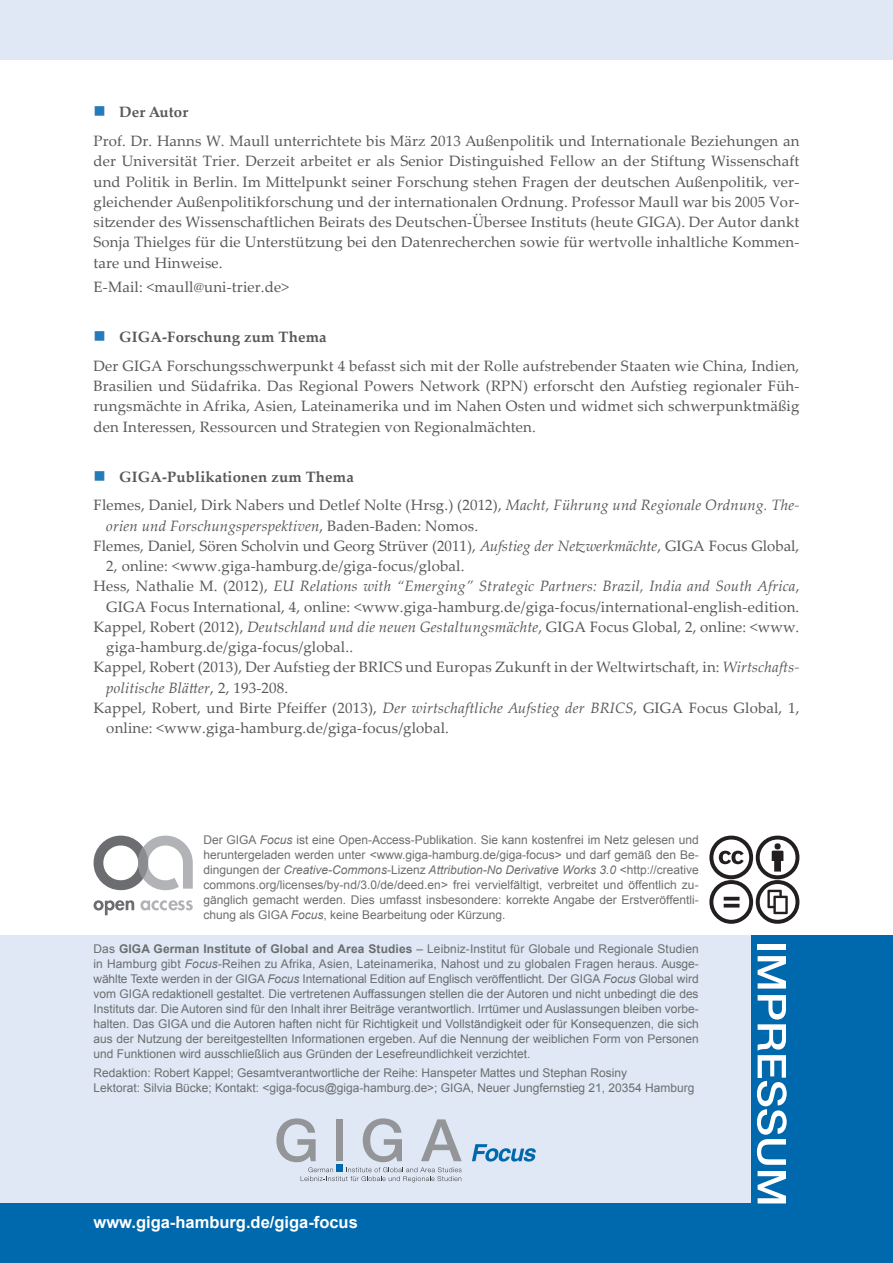
<style>
.page{position:relative;width:893px;height:1263px;background:#fff}
.page>*{position:absolute;margin:0;border:0;box-sizing:border-box;transform-origin:0 0}
.t1{font:700 16.5px "Arial";color:#fff}
.t2{font:15px/20.2px "Palatino Linotype";letter-spacing:.01em;color:#57585a;text-align:justify}
.t3{font:italic 15px "Palatino Linotype";letter-spacing:.01em;color:#57585a}
.t4{font:700 15px "Palatino Linotype";letter-spacing:.01em;color:#57585a}
.t5{font:12px/15px "Arial";color:#6c6d70;text-align:justify}
.s1{font-weight:700}
.s2{font-style:italic}
.s3{font-style:normal}
</style>
<div class="page">
<div style="left:0;top:935px;width:893px;height:328px;background:#dfe8f4"></div>
<div style="left:752px;top:935px;width:141px;height:328px;background:#0068ac"></div>
<div style="left:0;top:1203px;width:753px;height:60px;background:#0068ac"></div>
<div style="left:0;top:0;width:893px;height:60px;background:#dfe8f4"></div>
<div style="left:758px;top:944px;width:28px;height:5px;background:#fff"></div>
<svg style="left:758px;top:956px;width:28px;height:32px"></svg>
<svg style="left:757px;top:995px;width:30px;height:170px"></svg>
<svg style="left:758px;top:1171px;width:28px;height:32px"></svg>
<svg style="left:276px;top:1118px;width:186px;height:64px"></svg>
<div style="left:336px;top:1165px;width:7px;height:7px;background:#0068ac"></div>
<svg style="left:472px;top:1144px;width:64px;height:17px"></svg>
<svg style="left:709px;top:836px;width:90px;height:88px"></svg>
<svg style="left:94px;top:836px;width:99px;height:54px"></svg>
<svg style="left:94px;top:900px;width:40px;height:15px"></svg>
<svg style="left:140px;top:900px;width:53px;height:10px"></svg>
<p class="t4" style="left:119px;top:102px;width:71px">Der Autor</p>
<p class="t2" style="left:94px;top:130px;width:707px">Prof. Dr. Hanns W. Maull unterrichtete bis März 2013 Außenpolitik und Internationale Beziehungen an der Universität Trier. Derzeit arbeitet er als Senior Distinguished Fellow an der Stiftung Wissenschaft und Politik in Berlin. Im Mittelpunkt seiner Forschung stehen Fragen der deutschen Außenpolitik, ver&shy;gleichender Außenpolitikforschung und der internationalen Ordnung. Professor Maull war bis 2005 Vor&shy;sitzender des Wissenschaftlichen Beirats des Deutschen-Übersee Instituts (heute GIGA). Der Autor dankt Sonja Thielges für die Unterstützung bei den Datenrecherchen sowie für wertvolle inhaltliche Kommen&shy;tare und Hinweise.</p>
<p class="t2" style="left:94px;top:276px;width:197px">E-Mail: &lt;maull@uni-trier.de&gt;</p>
<p class="t4" style="left:119px;top:326px;width:209px">GIGA-Forschung zum Thema</p>
<p class="t2" style="left:94px;top:355px;width:707px">Der GIGA Forschungsschwerpunkt 4 befasst sich mit der Rolle aufstrebender Staaten wie China, Indien, Brasilien und Südafrika. Das Regional Powers Network (RPN) erforscht den Aufstieg regionaler Füh&shy;rungsmächte in Afrika, Asien, Lateinamerika und im Nahen Osten und widmet sich schwerpunktmäßig den Interessen, Ressourcen und Strategien von Regionalmächten.</p>
<p class="t2" style="left:94px;top:461px;width:707px;line-height:28.8px;text-indent:26px"><span class="s1">GIGA-Publikationen zum Thema<br></span>Flemes, Daniel, Dirk Nabers und Detlef Nolte (Hrsg.) (2012), <span class="s2">Macht, Führung und Regionale Ordnung. The-</span></p>
<p class="t3" style="left:106px;top:515px;width:373px">orien und Forschungsperspektiven<span class="s3">, Baden-Baden: Nomos.</span></p>
<p class="t2" style="left:94px;top:535px;width:707px">Flemes, Daniel, Sören Scholvin und Georg Strüver (2011), <span class="s2">Aufstieg der Netzwerkmächte</span>, GIGA Focus Global,</p>
<p class="t2" style="left:106px;top:555px;width:360px">2, online: &lt;www.giga-hamburg.de/giga-focus/global.</p>
<p class="t3" style="left:94px;top:576px;width:707px"><span class="s3">Hess, Nathalie M. (2012),</span> EU Relations with “Emerging” Strategic Partners: Brazil, India and South Africa<span class="s3">,</span></p>
<p class="t2" style="left:106px;top:596px;width:695px">GIGA Focus International, 4, online: &lt;www.giga-hamburg.de/giga-focus/international-english-edition.</p>
<p class="t2" style="left:94px;top:616px;width:707px">Kappel, Robert (2012), <span class="s2">Deutschland und die neuen Gestaltungsmächte</span>, GIGA Focus Global, 2, online: &lt;www.</p>
<p class="t2" style="left:106px;top:636px;width:248px">giga-hamburg.de/giga-focus/global..</p>
<p class="t2" style="left:94px;top:657px;width:707px">Kappel, Robert (2013), Der Aufstieg der BRICS und Europas Zukunft in der Weltwirtschaft, in: <span class="s2">Wirtschafts-</span></p>
<p class="t3" style="left:106px;top:677px;width:184px">politische Blätter<span class="s3">, 2, 193-208.</span></p>
<p class="t2" style="left:94px;top:697px;width:707px">Kappel, Robert, und Birte Pfeiffer (2013), <span class="s2">Der wirtschaftliche Aufstieg der BRICS</span>, GIGA Focus Global, 1,</p>
<p class="t2" style="left:106px;top:717px;width:344px">online: &lt;www.giga-hamburg.de/giga-focus/global.</p>
<p class="t5" style="left:203px;top:833px;width:497px">Der GIGA <span class="s2">Focus</span> ist eine Open-Access-Publikation. Sie kann kostenfrei im Netz gelesen und heruntergeladen werden unter &lt;www.giga-hamburg.de/giga-focus&gt; und darf gemäß den Be&shy;dingungen der <span class="s2">Creative-Commons</span>-Lizenz <span class="s2">Attribution-No Derivative Works 3.0</span> &lt;http://creative commons.org/licenses/by-nd/3.0/de/deed.en&gt; frei vervielfältigt, verbreitet und öffentlich zu&shy;gänglich gemacht werden. Dies umfasst insbesondere: korrekte Angabe der Erstveröffentli&shy;chung als GIGA <span class="s2">Focus</span>, keine Bearbeitung oder Kürzung.</p>
<p class="t5" style="left:94px;top:941px;width:607px">Das <span class="s1">GIGA German Institute of Global and Area Studies</span> – Leibniz-Institut für Globale und Regionale Studien in Hamburg gibt <span class="s2">Focus</span>-Reihen zu Afrika, Asien, Lateinamerika, Nahost und zu globalen Fragen heraus. Ausge&shy;wählte Texte werden in der GIGA <span class="s2">Focus</span> International Edition auf Englisch veröffentlicht. Der GIGA <span class="s2">Focus</span> Global wird vom GIGA redaktionell gestaltet. Die vertretenen Auffassungen stellen die der Autoren und nicht unbedingt die des Instituts dar. Die Autoren sind für den Inhalt ihrer Beiträge verantwortlich. Irrtümer und Auslassungen bleiben vorbe&shy;halten. Das GIGA und die Autoren haften nicht für Richtigkeit und Vollständigkeit oder für Konsequenzen, die sich aus der Nutzung der bereitgestellten Informationen ergeben. Auf die Nennung der weiblichen Form von Personen und Funktionen wird ausschließlich aus Gründen der Lesefreundlichkeit verzichtet.</p>
<p class="t5" style="left:94px;top:1065px;width:602px">Redaktion: Robert Kappel; Gesamtverantwortliche der Reihe: Hanspeter Mattes und Stephan Rosiny<br>Lektorat: Silvia Bücke; Kontakt: &lt;giga-focus@giga-hamburg.de&gt;; GIGA, Neuer Jungfernstieg 21, 20354 Hamburg</p>
<p class="t1" style="left:94px;top:1211px;width:266px">www.giga-hamburg.de/giga-focus</p>
</div>
